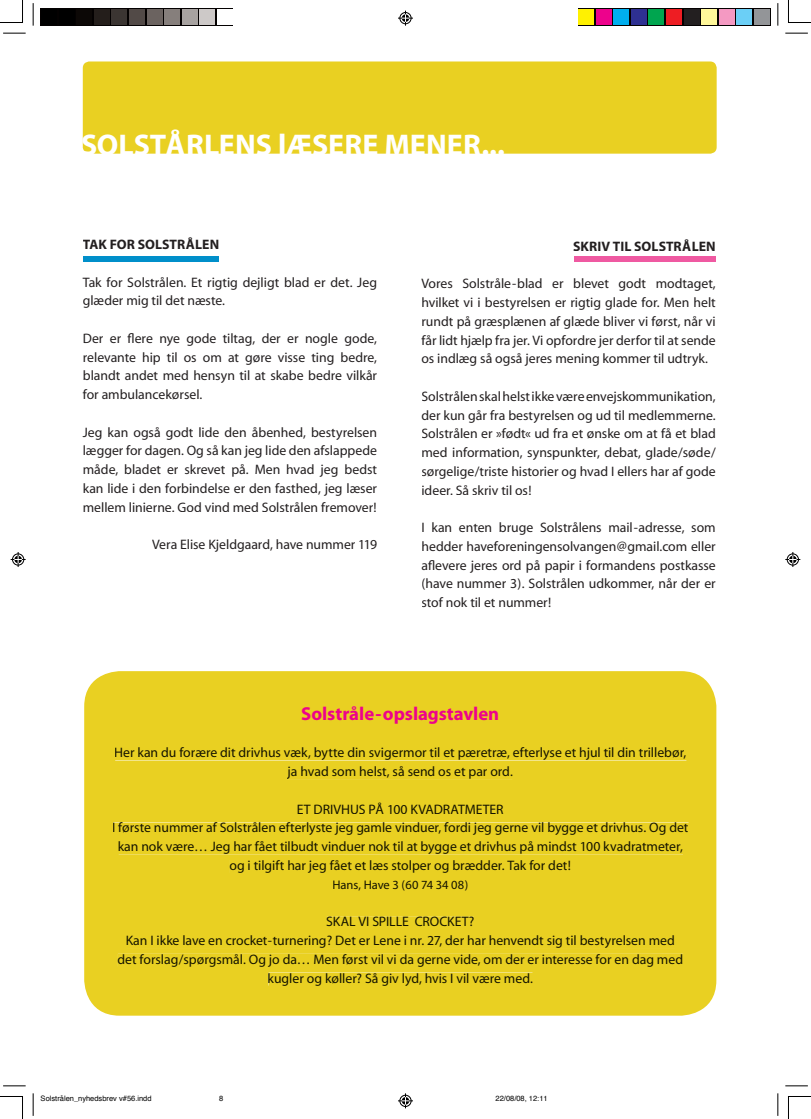
<style>
.page{position:relative;width:811px;height:1119px;background:#fff}
.page>*{position:absolute;margin:0;border:0;box-sizing:border-box;transform-origin:0 0}
.t1{font:700 30px "Myriad";color:#fff}
.t2{font:700 18.75px "Myriad";color:#ed028c}
.t3{font:13.75px/18.8px "Myriad";color:#231f20;text-align:justify}
.t4{font:13.75px/18.8px "Myriad";color:#151400;text-align:center}
.t5{font:700 13.75px "Myriad";letter-spacing:.005em;color:#231f20}
.t6{font:12.5px "Myriad";color:#151400}
.t7{font:7.5px "Helvetica";color:#000}
</style>
<div class="page">
<div style="left:83px;top:61px;width:633px;height:93px;background:#e9d022;border-radius:7px"></div>
<div style="left:83px;top:256px;width:135px;height:5px;background:#008fca"></div>
<div style="left:84px;top:671px;width:632px;height:344px;background:#e9d022"></div>
<div style="left:115px;top:747px;width:571px;height:13px;background:#e9d022"></div>
<div style="left:287px;top:766px;width:225px;height:13px;background:#e9d022"></div>
<div style="left:298px;top:802px;width:205px;height:12px;background:#e9d022"></div>
<div style="left:113px;top:822px;width:575px;height:13px;background:#e9d022"></div>
<div style="left:119px;top:841px;width:563px;height:13px;background:#e9d022"></div>
<div style="left:230px;top:860px;width:340px;height:13px;background:#e9d022"></div>
<div style="left:333px;top:880px;width:134px;height:10px;background:#e9d022"></div>
<div style="left:326px;top:917px;width:147px;height:9px;background:#e9d022"></div>
<div style="left:127px;top:935px;width:547px;height:13px;background:#e9d022"></div>
<div style="left:118px;top:954px;width:565px;height:12px;background:#e9d022"></div>
<div style="left:268px;top:972px;width:264px;height:13px;background:#e9d022"></div>
<div style="left:574px;top:256px;width:141px;height:5px;background:#ef59a1"></div>
<svg style="left:41px;top:8px;width:192px;height:18px"></svg>
<div style="left:42px;top:9px;width:15px;height:15px;background:#000"></div>
<div style="left:59px;top:9px;width:15px;height:15px;background:#000"></div>
<div style="left:77px;top:9px;width:15px;height:15px;background:#0c0806"></div>
<div style="left:94px;top:9px;width:15px;height:15px;background:#241e1b"></div>
<div style="left:112px;top:9px;width:15px;height:15px;background:#3b3532"></div>
<div style="left:129px;top:9px;width:15px;height:15px;background:#524a47"></div>
<div style="left:147px;top:9px;width:15px;height:15px;background:#6b6360"></div>
<div style="left:164px;top:9px;width:15px;height:15px;background:#867f7c"></div>
<div style="left:182px;top:9px;width:15px;height:15px;background:#a7a2a0"></div>
<div style="left:199px;top:9px;width:15px;height:15px;background:#cdc9c8"></div>
<div style="left:217px;top:9px;width:15px;height:15px;background:#fff"></div>
<svg style="left:578px;top:8px;width:192px;height:18px"></svg>
<div style="left:578px;top:9px;width:15px;height:15px;background:#fff101"></div>
<div style="left:596px;top:9px;width:15px;height:15px;background:#ed028c"></div>
<div style="left:613px;top:9px;width:15px;height:15px;background:#00aeef"></div>
<div style="left:631px;top:9px;width:15px;height:15px;background:#2e3092"></div>
<div style="left:648px;top:9px;width:15px;height:15px;background:#00a54f"></div>
<div style="left:666px;top:9px;width:15px;height:15px;background:#ee1d23"></div>
<div style="left:683px;top:9px;width:15px;height:15px;background:#231f20"></div>
<div style="left:701px;top:9px;width:15px;height:15px;background:#fff79a"></div>
<div style="left:718px;top:9px;width:15px;height:15px;background:#f499c2"></div>
<div style="left:736px;top:9px;width:15px;height:15px;background:#6bcff6"></div>
<div style="left:753px;top:9px;width:15px;height:15px;background:#939598"></div>
<svg style="left:33px;top:3px;width:1px;height:23px"></svg>
<svg style="left:3px;top:33px;width:23px;height:1px"></svg>
<svg style="left:777px;top:3px;width:1px;height:23px"></svg>
<svg style="left:785px;top:33px;width:22px;height:1px"></svg>
<svg style="left:33px;top:1093px;width:1px;height:22px"></svg>
<svg style="left:3px;top:1085px;width:23px;height:1px"></svg>
<svg style="left:777px;top:1093px;width:1px;height:22px"></svg>
<svg style="left:785px;top:1085px;width:22px;height:1px"></svg>
<svg style="left:0;top:0;width:23px;height:23px"></svg>
<svg style="left:788px;top:0;width:22px;height:23px"></svg>
<svg style="left:0;top:1096px;width:23px;height:23px"></svg>
<svg style="left:788px;top:1096px;width:22px;height:23px"></svg>
<svg style="left:398px;top:11px;width:15px;height:15px"></svg>
<svg style="left:398px;top:1093px;width:15px;height:15px"></svg>
<svg style="left:11px;top:552px;width:15px;height:15px"></svg>
<svg style="left:785px;top:552px;width:15px;height:15px"></svg>
<h1 class="t1" style="left:81px;top:129px;width:425px">SOLSTÅRLENS lÆSERE MENER...</h1>
<p class="t5" style="left:83px;top:237px;width:138px">TAK FOR SOLSTRÅLEN</p>
<p class="t3" style="left:83px;top:273px;width:296px">Tak for Solstrålen. Et rigtig dejligt blad er det. Jeg glæder mig til det næste.</p>
<p class="t3" style="left:83px;top:329px;width:296px">Der er flere nye gode tiltag, der er nogle gode, relevante hip til os om at gøre visse ting bedre, blandt andet med hensyn til at skabe bedre vilkår for ambulancekørsel.</p>
<p class="t3" style="left:83px;top:423px;width:296px">Jeg kan også godt lide den åbenhed, bestyrelsen lægger for dagen. Og så kan jeg lide den afslappede måde, bladet er skrevet på. Men hvad jeg bedst kan lide i den forbindelse er den fasthed, jeg læser mellem linierne. God vind med Solstrålen fremover!</p>
<p class="t3" style="left:152px;top:536px;width:226px">Vera Elise Kjeldgaard, have nummer 119</p>
<p class="t5" style="left:573px;top:239px;width:144px">SKRIV TIL SOLSTRÅLEN</p>
<p class="t3" style="left:421px;top:275px;width:296px">Vores Solstråle-blad er blevet godt modtaget, hvilket vi i bestyrelsen er rigtig glade for. Men helt rundt på græsplænen af glæde bliver vi først, når vi får lidt hjælp fra jer. Vi opfordre jer derfor til at sende os indlæg så også jeres mening kommer til udtryk.</p>
<p class="t3" style="left:421px;top:387px;width:296px">Solstrålen skal helst ikke være envejskommunikation, der kun går fra bestyrelsen og ud til medlemmerne.<br>Solstrålen er »født« ud fra et ønske om at få et blad med information, synspunkter, debat, glade/søde/ sørgelige/triste historier og hvad I ellers har af gode ideer. Så skriv til os!</p>
<p class="t3" style="left:421px;top:519px;width:296px">I kan enten bruge Solstrålens mail-adresse, som hedder haveforeningensolvangen@gmail.com eller aflevere jeres ord på papir i formandens postkasse (have nummer 3). Solstrålen udkommer, når der er stof nok til et nummer!</p>
<h2 class="t2" style="left:301px;top:704px;width:199px">Solstråle-opslagstavlen</h2>
<p class="t4" style="left:114px;top:744px;width:573px">Her kan du forære dit drivhus væk, bytte din svigermor til et pæretræ, efterlyse et hjul til din trillebør, ja hvad som helst, så send os et par ord.</p>
<p class="t4" style="left:112px;top:800px;width:578px">ET DRIVHUS PÅ 100 KVADRATMETER<br>I første nummer af Solstrålen efterlyste jeg gamle vinduer, fordi jeg gerne vil bygge et drivhus. Og det kan nok være… Jeg har fået tilbudt vinduer nok til at bygge et drivhus på mindst 100 kvadratmeter, og i tilgift har jeg fået et læs stolper og brædder. Tak for det!</p>
<p class="t6" style="left:332px;top:878px;width:137px">Hans, Have 3 (60 74 34 08)</p>
<p class="t4" style="left:117px;top:913px;width:567px">SKAL VI SPILLE CROCKET?<br>Kan I ikke lave en crocket-turnering? Det er Lene i nr. 27, der har henvendt sig til bestyrelsen med det forslag/spørgsmål. Og jo da… Men først vil vi da gerne vide, om der er interesse for en dag med kugler og køller? Så giv lyd, hvis I vil være med.</p>
<p class="t7" style="left:41px;top:1091px;width:112px">Solstrålen_nyhedsbrev v#56.indd</p>
<p class="t7" style="left:219px;top:1091px;width:6px">8</p>
<p class="t7" style="left:495px;top:1091px;width:54px">22/08/08, 12:11</p>
</div>
